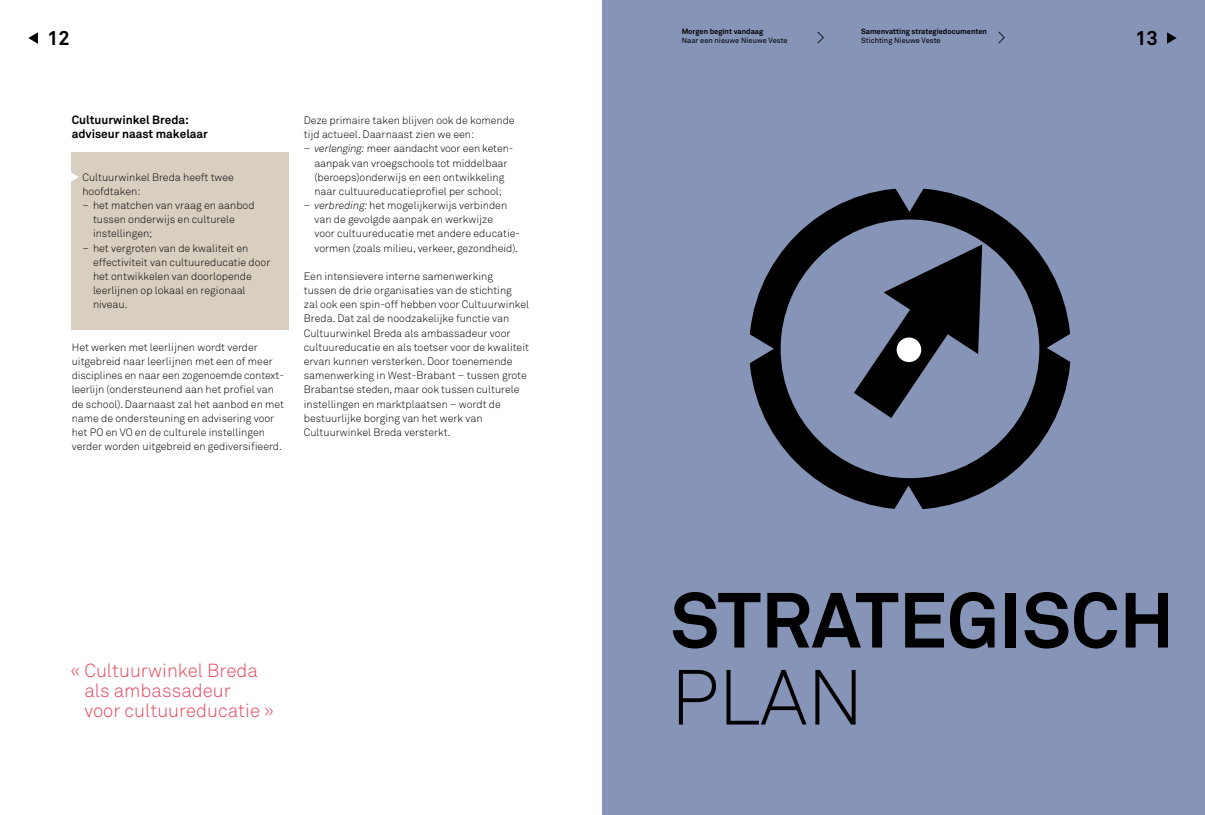
<style>
.page{position:relative;width:1205px;height:815px;background:#fff}
.page>*{position:absolute;margin:0;border:0;box-sizing:border-box;transform-origin:0 0}
.t1{font:700 77px "Akkurat";color:#000}
.t2{font:300 77px "Akkurat";color:#000}
.t3{font:700 20px "Akkurat";color:#000}
.t4{font:300 18.75px/20px "Akkurat";color:#e4495e}
.t5{font:300 18.12px "Akkurat";color:#000}
.t6{font:700 11.88px/14.1px "Akkurat";color:#000}
.t7{font:300 10.62px/14.1px "Akkurat";color:#000}
.t8{font:700 7.5px "Akkurat";color:#000}
.t9{font:7.5px "Akkurat";color:#000}
.s1{font-style:italic}
</style>
<div class="page">
<div style="left:71px;top:152px;width:218px;height:178px;background:#d8cfc1"></div>
<div style="left:602px;top:0;width:603px;height:815px;background:#8694b8"></div>
<div style="left:749px;top:188px;width:322px;height:322px;border:31px solid #000;border-radius:50%"></div>
<svg style="left:856px;top:188px;width:107px;height:24px"></svg>
<svg style="left:855px;top:486px;width:107px;height:24px"></svg>
<svg style="left:749px;top:296px;width:25px;height:106px"></svg>
<svg style="left:1047px;top:295px;width:24px;height:106px"></svg>
<svg style="left:854px;top:244px;width:128px;height:174px"></svg>
<div style="left:896px;top:338px;width:25px;height:24px;background:#fff;border-radius:50%"></div>
<svg style="left:71px;top:172px;width:8px;height:10px"></svg>
<svg style="left:28px;top:32px;width:10px;height:12px"></svg>
<svg style="left:1167px;top:32px;width:9px;height:12px"></svg>
<p class="t8" style="left:682px;top:27px;width:83px">Morgen begint vandaag</p>
<p class="t9" style="left:682px;top:36px;width:107px">Naar een nieuwe Nieuwe Veste</p>
<p class="t8" style="left:861px;top:27px;width:127px">Samenvatting strategiedocumenten</p>
<h2 class="t3" style="left:47px;top:25px;width:24px">12</h2>
<h3 class="t5" style="left:816px;top:26px;width:10px">&gt;</h3>
<p class="t9" style="left:861px;top:36px;width:81px">Stichting Nieuwe Veste</p>
<h3 class="t5" style="left:997px;top:26px;width:10px">&gt;</h3>
<h2 class="t3" style="left:1135px;top:26px;width:24px">13</h2>
<p class="t6" style="left:72px;top:113px;width:138px">Cultuurwinkel Breda: adviseur naast makelaar</p>
<p class="t7" style="left:82px;top:170px;width:153px">Cultuurwinkel B reda heeft twee hoofdtaken:</p>
<p class="t7" style="left:93px;top:198px;width:163px;text-indent:-11px">– het matchen van vraag en aanbod tussen onderwijs en culturele instellingen;</p>
<p class="t7" style="left:93px;top:241px;width:179px;text-indent:-11px">– het vergroten van de kwaliteit en effectiviteit van cultuureducatie door het ontwikkelen van doorlopende leerlijnen op lokaal en regionaal niveau.</p>
<p class="t7" style="left:72px;top:340px;width:214px">H et werken met leerlijnen wordt verder uitgebreid naar leerlijnen met een of meer disciplines en naar een zogenoemde context&shy;leerlijn (ondersteunend aan het profiel van de school). Daarnaast zal het aanbod en met name de ondersteuning en advisering voor het PO en VO en de culturele instellingen verder worden uitgebreid en gediversifieerd.</p>
<p class="t7" style="left:304px;top:113px;width:212px">Deze primaire taken blijven ook de komende</p>
<p class="t7" style="left:304px;top:128px;width:172px">tijd actueel. Daarnaast zien we een:</p>
<p class="t7" style="left:304px;top:142px;width:208px">− <span class="s1">verlenging:</span> meer aandacht voor een keten---</p>
<p class="t7" style="left:314px;top:156px;width:195px">aanpak van vroegschools tot middelbaar</p>
<p class="t7" style="left:314px;top:170px;width:191px">(beroeps)onderwijs en een ontwikkeling</p>
<p class="t7" style="left:314px;top:184px;width:189px">naar cultuureducatieprofiel per school;</p>
<p class="t7" style="left:304px;top:198px;width:205px">− <span class="s1">verbreding:</span> het mogelijkerwijs verbinden</p>
<p class="t7" style="left:314px;top:213px;width:180px">van de gevolgde aanpak en werkwijze</p>
<p class="t7" style="left:314px;top:227px;width:207px">voor cultuureducatie met andere educatie-</p>
<p class="t7" style="left:314px;top:241px;width:205px">vormen (zoals milieu, verkeer, gezondheid).</p>
<p class="t7" style="left:304px;top:269px;width:227px">Een intensievere interne samenwerking<br>tussen de drie organisaties van de stichting<br>zal ook een spin-off hebben voor Cultuurwinkel Breda. Dat zal de noodzakelijke functie van Cultuurwinkel Breda als ambassadeur voor cultuureducatie en als toetser voor de kwaliteit ervan kunnen versterken. Door toenemende samenwerking in West-B rabant – tussen grote B rabantse steden, maar ook tussen culturele instellingen en marktplaatsen – wordt de bestuurlijke borging van het werk van Cultuurwinkel Breda versterkt.</p>
<h3 class="t4" style="left:84px;top:661px;width:191px;text-indent:-14px">« Cultuurwinkel Breda als ambassadeur<br>voor cultuureducatie »</h3>
<h1 class="t1" style="left:670px;top:572px;width:505px">Strategisch</h1>
<h1 class="t2" style="left:670px;top:652px;width:195px">plan</h1>
</div>
